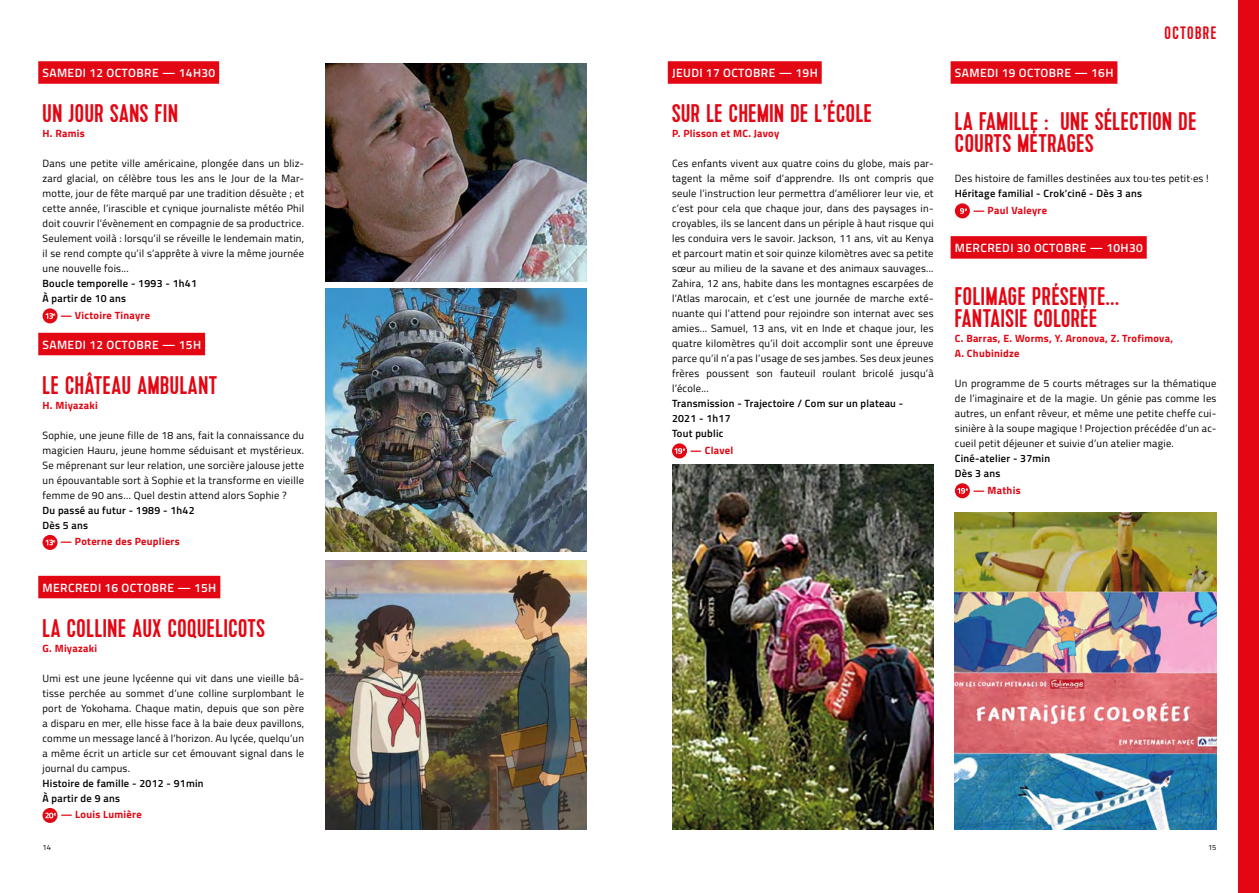
<style>
.page{position:relative;width:1259px;height:893px;background:#fff}
.page>*{position:absolute;margin:0;border:0;box-sizing:border-box;transform-origin:0 0}
.t1{font:25.5px/22.5px "Kapra";letter-spacing:.025em;color:#e30613}
.t2{font:18px "Kapra";letter-spacing:.08em;color:#e30613}
.t3{font:600 12px "Titillium Web";letter-spacing:.035em;color:#fff}
.t4{font:10.5px/15px "Titillium Web";letter-spacing:.025em;color:#000;text-align:justify}
.t5{font:600 10.5px/15px "Titillium Web";letter-spacing:.025em;color:#000}
.t6{font:700 10.5px/15px "Titillium Web";letter-spacing:.025em;color:#e30613}
.t7{font:7.5px "Titillium Web";color:#000}
</style>
<div class="page">
<div style="left:38px;top:61px;width:181px;height:23px;background:#e30613"></div>
<div style="left:38px;top:333px;width:167px;height:22px;background:#e30613"></div>
<div style="left:38px;top:576px;width:182px;height:22px;background:#e30613"></div>
<svg style="left:43px;top:308px;width:15px;height:15px"></svg>
<svg style="left:45px;top:313px;width:10px;height:6px"></svg>
<svg style="left:43px;top:535px;width:15px;height:15px"></svg>
<svg style="left:45px;top:540px;width:10px;height:5px"></svg>
<svg style="left:43px;top:808px;width:15px;height:15px"></svg>
<svg style="left:45px;top:813px;width:11px;height:5px"></svg>
<div style="left:668px;top:61px;width:153px;height:23px;background:#e30613"></div>
<div style="left:672px;top:443px;width:15px;height:15px;background:#e30613;border-radius:50%"></div>
<svg style="left:674px;top:448px;width:11px;height:6px"></svg>
<div style="left:950px;top:61px;width:167px;height:23px;background:#e30613"></div>
<div style="left:955px;top:203px;width:15px;height:15px;background:#e30613;border-radius:50%"></div>
<svg style="left:960px;top:208px;width:7px;height:6px"></svg>
<img style="left:955px;top:512px;width:261px;height:317px">
<img style="left:672px;top:464px;width:261px;height:365px">
<img style="left:325px;top:64px;width:262px;height:218px">
<img style="left:325px;top:288px;width:262px;height:264px">
<img style="left:325px;top:560px;width:262px;height:269px">
<div style="left:950px;top:236px;width:196px;height:23px;background:#e30613"></div>
<div style="left:955px;top:483px;width:15px;height:15px;background:#e30613;border-radius:50%"></div>
<svg style="left:957px;top:488px;width:11px;height:6px"></svg>
<div style="left:1237px;top:0;width:22px;height:893px;background:#e30613"></div>
<p class="t3" style="left:43px;top:64px;width:174px">SAMEDI 12 OCTOBRE — 14H30</p>
<h1 class="t1" style="left:43px;top:103px;width:137px">UN JOUR SANS FIN</h1>
<p class="t6" style="left:43px;top:126px;width:44px">H. Ramis</p>
<p class="t4" style="left:43px;top:156px;width:263px">Dans une petite ville américaine, plongée dans un bliz&shy;zard glacial, on célèbre tous les ans le Jour de la Mar&shy;motte, jour de fête marqué par une tradition désuète ; et cette année, l’irascible et cynique journaliste météo Phil doit couvrir l’évènement en compagnie de sa productrice.<br>Seulement voilà : lorsqu’il se réveille le lendemain matin, il se rend compte qu’il s’apprête à vivre la même journée une nouvelle fois...</p>
<p class="t5" style="left:43px;top:276px;width:156px">Boucle temporelle - 1993 - 1h41<br>À partir de 10 ans</p>
<p class="t6" style="left:60px;top:307px;width:91px">— Victoire Tinayre</p>
<p class="t3" style="left:43px;top:336px;width:160px">SAMEDI 12 OCTOBRE — 15H</p>
<h1 class="t1" style="left:43px;top:375px;width:176px">LE CHÂTEAU AMBULANT</h1>
<p class="t6" style="left:43px;top:397px;width:57px">H. Miyazaki</p>
<p class="t4" style="left:43px;top:427px;width:263px">Sophie, une jeune fille de 18 ans, fait la connaissance du magicien Hauru, jeune homme séduisant et mystérieux.<br>Se méprenant sur leur relation, une sorcière jalouse jette un épouvantable sort à Sophie et la transforme en vieille femme de 90 ans… Quel destin attend alors Sophie ?</p>
<p class="t5" style="left:43px;top:502px;width:153px">Du passé au futur - 1989 - 1h42<br>Dès 5 ans</p>
<p class="t6" style="left:60px;top:534px;width:121px">— Poterne des Peupliers</p>
<p class="t3" style="left:43px;top:579px;width:175px">MERCREDI 16 OCTOBRE — 15H</p>
<h1 class="t1" style="left:43px;top:618px;width:224px">LA COLLINE AUX COQUELICOTS</h1>
<p class="t6" style="left:43px;top:640px;width:56px">G. Miyazaki</p>
<p class="t4" style="left:43px;top:670px;width:263px">Umi est une jeune lycéenne qui vit dans une vieille bâ&shy;tisse perchée au sommet d’une colline surplombant le port de Yokohama. Chaque matin, depuis que son père a disparu en mer, elle hisse face à la baie deux pavillons, comme un message lancé à l’horizon. Au lycée, quelqu’un a même écrit un article sur cet émouvant signal dans le journal du campus.</p>
<p class="t5" style="left:43px;top:775px;width:163px">Histoire de famille - 2012 - 91min<br>À partir de 9 ans</p>
<p class="t6" style="left:61px;top:807px;width:82px">— Louis Lumière</p>
<p class="t3" style="left:672px;top:64px;width:147px">JEUDI 17 OCTOBRE — 19H</p>
<h1 class="t1" style="left:672px;top:103px;width:201px">SUR LE CHEMIN DE L’ÉCOLE</h1>
<p class="t6" style="left:672px;top:126px;width:109px">P. Plisson et MC. Javoy</p>
<p class="t4" style="left:672px;top:156px;width:263px">Ces enfants vivent aux quatre coins du globe, mais par&shy;tagent la même soif d’apprendre. Ils ont compris que seule l’instruction leur permettra d’améliorer leur vie, et c’est pour cela que chaque jour, dans des paysages in&shy;croyables, ils se lancent dans un périple à haut risque qui les conduira vers le savoir. Jackson, 11 ans, vit au Kenya et parcourt matin et soir quinze kilomètres avec sa petite sœur au milieu de la savane et des animaux sauvages...<br>Zahira, 12 ans, habite dans les montagnes escarpées de l’Atlas marocain, et c’est une journée de marche exté&shy;nuante qui l’attend pour rejoindre son internat avec ses amies... Samuel, 13 ans, vit en Inde et chaque jour, les quatre kilomètres qu’il doit accomplir sont une épreuve parce qu’il n’a pas l’usage de ses jambes. Ses deux jeunes frères poussent son fauteuil roulant bricolé jusqu’à l’école...</p>
<p class="t5" style="left:672px;top:396px;width:233px">Transmission - Trajectoire / Com sur un plateau -<br>2021 - 1h17<br>Tout public</p>
<p class="t6" style="left:690px;top:442px;width:45px">— Clavel</p>
<h2 class="t2" style="left:1164px;top:22px;width:53px">OCTOBRE</h2>
<p class="t3" style="left:955px;top:64px;width:160px">SAMEDI 19 OCTOBRE — 16H</p>
<h1 class="t1" style="left:955px;top:111px;width:243px">LA FAMILLE : UNE SÉLECTION DE<br>COURTS MÉTRAGES</h1>
<p class="t4" style="left:955px;top:171px;width:255px">Des histoire de familles destinées aux tou·tes petit·es !</p>
<p class="t5" style="left:955px;top:186px;width:189px">Héritage familial - Crok’ciné - Dès 3 ans</p>
<p class="t6" style="left:973px;top:202px;width:75px">— Paul Valeyre</p>
<p class="t3" style="left:955px;top:239px;width:189px">MERCREDI 30 OCTOBRE — 10H30</p>
<h1 class="t1" style="left:955px;top:285px;width:166px">FOLIMAGE PRÉSENTE...<br>FANTAISIE COLORÉE</h1>
<p class="t6" style="left:955px;top:331px;width:220px">C. Barras, E. Worms, Y. Aronova, Z. Trofimova,<br>A. Chubinidze</p>
<p class="t4" style="left:955px;top:376px;width:263px">Un programme de 5 courts métrages sur la thématique de l’imaginaire et de la magie. Un génie pas comme les autres, un enfant rêveur, et même une petite cheffe cui&shy;sinière à la soupe magique ! Projection précédée d’un ac&shy;cueil petit déjeuner et suivie d’un atelier magie.</p>
<p class="t5" style="left:955px;top:451px;width:97px">Ciné-atelier - 37min<br>Dès 3 ans</p>
<p class="t6" style="left:973px;top:482px;width:49px">— Mathis</p>
<p class="t7" style="left:43px;top:842px;width:10px">14</p>
<p class="t7" style="left:1208px;top:842px;width:10px">15</p>
</div>
